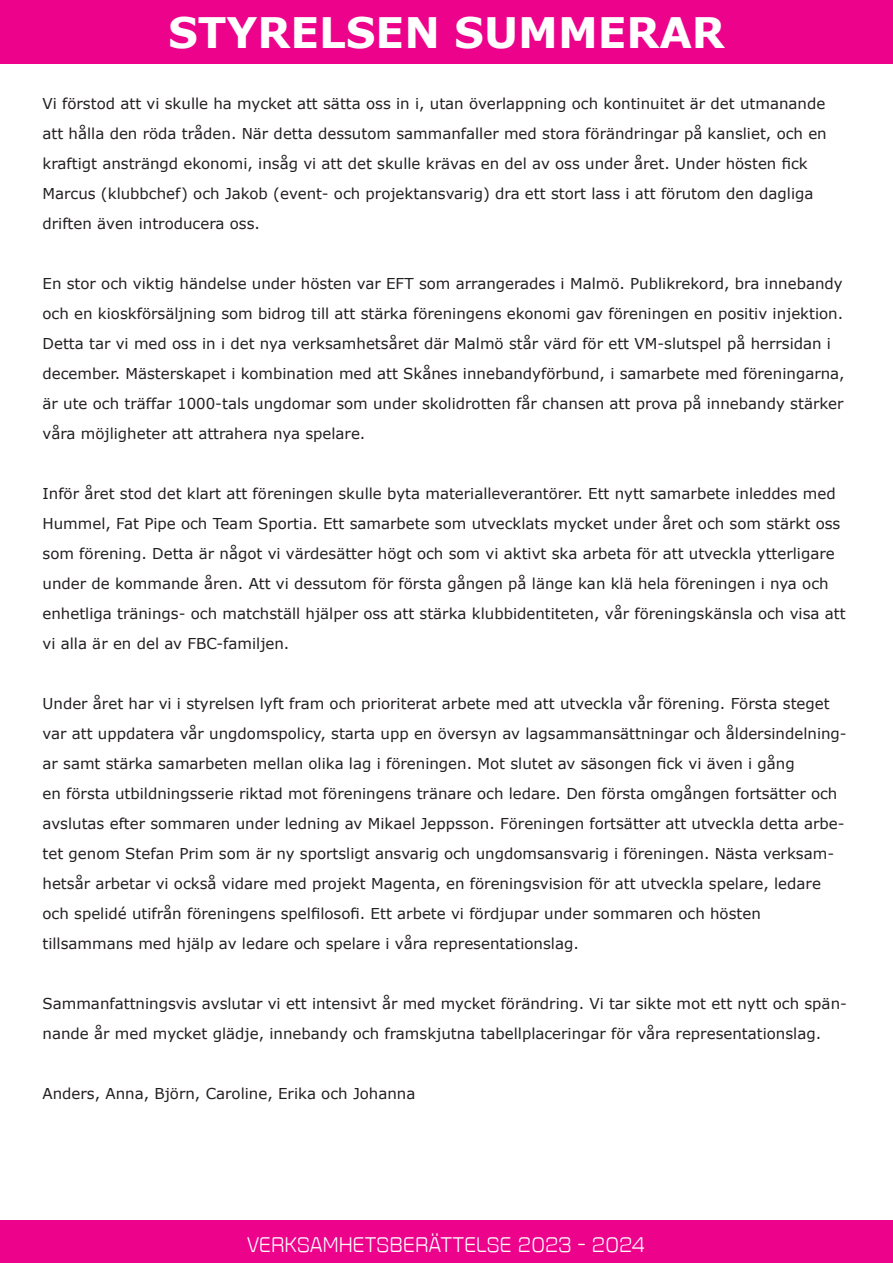
<style>
.page{position:relative;width:893px;height:1263px;background:#fff}
.page>*{position:absolute;margin:0;border:0;box-sizing:border-box;transform-origin:0 0}
.t1{font:700 42px "Verdana";color:#fff}
.t2{font:21px "Fromthe Stars Lt";color:#fff}
.t3{font:15px/30px "Verdana";color:#231f20}
</style>
<div class="page">
<div style="left:0;top:0;width:893px;height:64px;background:#ed028c"></div>
<div style="left:0;top:1220px;width:893px;height:43px;background:#ed028c"></div>
<p class="t1" style="left:168px;top:5px;width:558px">STYRELSEN SUMMERAR</p>
<p class="t3" style="left:43px;top:89px;width:784px">Vi förstod att vi skulle ha mycket att sätta oss in i, utan överlappning och kontinuitet är det utmanande</p>
<p class="t3" style="left:43px;top:119px;width:786px">att hålla den röda tråden. När detta dessutom sammanfaller med stora förändringar på kansliet, och en</p>
<p class="t3" style="left:43px;top:149px;width:767px">kraftigt ansträngd ekonomi, insåg vi att det skulle krävas en del av oss under året. Under hösten fick</p>
<p class="t3" style="left:43px;top:179px;width:772px">Marcus (klubbchef) och Jakob (event- och projektansvarig) dra ett stort lass i att förutom den dagliga</p>
<p class="t3" style="left:43px;top:209px;width:219px">driften även introducera oss.</p>
<p class="t3" style="left:43px;top:269px;width:802px">En stor och viktig händelse under hösten var EFT som arrangerades i Malmö. Publikrekord, bra innebandy</p>
<p class="t3" style="left:43px;top:299px;width:802px">och en kioskförsäljning som bidrog till att stärka föreningens ekonomi gav föreningen en positiv injektion.</p>
<p class="t3" style="left:43px;top:329px;width:790px">Detta tar vi med oss in i det nya verksamhetsåret där Malmö står värd för ett VM-slutspel på herrsidan i</p>
<p class="t3" style="left:43px;top:359px;width:804px">december. Mästerskapet i kombination med att Skånes innebandyförbund, i samarbete med föreningarna,</p>
<p class="t3" style="left:43px;top:389px;width:802px">är ute och träffar 1000-tals ungdomar som under skolidrotten får chansen att prova på innebandy stärker</p>
<p class="t3" style="left:43px;top:419px;width:324px">våra möjligheter att attrahera nya spelare.</p>
<p class="t3" style="left:43px;top:479px;width:795px">Inför året stod det klart att föreningen skulle byta materialleverantörer. Ett nytt samarbete inleddes med</p>
<p class="t3" style="left:43px;top:509px;width:799px">Hummel, Fat Pipe och Team Sportia. Ett samarbete som utvecklats mycket under året och som stärkt oss</p>
<p class="t3" style="left:43px;top:539px;width:794px">som förening. Detta är något vi värdesätter högt och som vi aktivt ska arbeta för att utveckla ytterligare</p>
<p class="t3" style="left:43px;top:569px;width:805px">under de kommande åren. Att vi dessutom för första gången på länge kan klä hela föreningen i nya och enhetliga tränings- och matchställ hjälper oss att stärka klubbidentiteten, vår föreningskänsla och visa att vi alla är en del av FBC-familjen.</p>
<p class="t3" style="left:43px;top:689px;width:789px">Under året har vi i styrelsen lyft fram och prioriterat arbete med att utveckla vår förening. Första steget</p>
<p class="t3" style="left:43px;top:719px;width:806px">var att uppdatera vår ungdomspolicy, starta upp en översyn av lagsammansättningar och åldersindelning&shy;ar samt stärka samarbeten mellan olika lag i föreningen. Mot slutet av säsongen fick vi även i gång</p>
<p class="t3" style="left:43px;top:779px;width:796px">en första utbildningsserie riktad mot föreningens tränare och ledare. Den första omgången fortsätter och</p>
<p class="t3" style="left:43px;top:809px;width:803px">avslutas efter sommaren under ledning av Mikael Jeppsson. Föreningen fortsätter att utveckla detta arbe&shy;tet genom Stefan Prim som är ny sportsligt ansvarig och ungdomsansvarig i föreningen. Nästa verksam&shy;hetsår arbetar vi också vidare med projekt Magenta, en föreningsvision för att utveckla spelare, ledare</p>
<p class="t3" style="left:43px;top:899px;width:720px">och spelidé utifrån föreningens spelfilosofi. Ett arbete vi fördjupar under sommaren och hösten</p>
<p class="t3" style="left:43px;top:929px;width:538px">tillsammans med hjälp av ledare och spelare i våra representationslag.</p>
<p class="t3" style="left:43px;top:989px;width:806px">Sammanfattningsvis avslutar vi ett intensivt år med mycket förändring. Vi tar sikte mot ett nytt och spän&shy;nande år med mycket glädje, innebandy och framskjutna tabellplaceringar för våra representationslag.</p>
<p class="t3" style="left:43px;top:1079px;width:374px">Anders, Anna, Björn, Caroline, Erika och Johanna</p>
<h2 class="t2" style="left:247px;top:1232px;width:400px">VERKSAMHETSBERÄTTELSE 2023 - 2024</h2>
</div>
